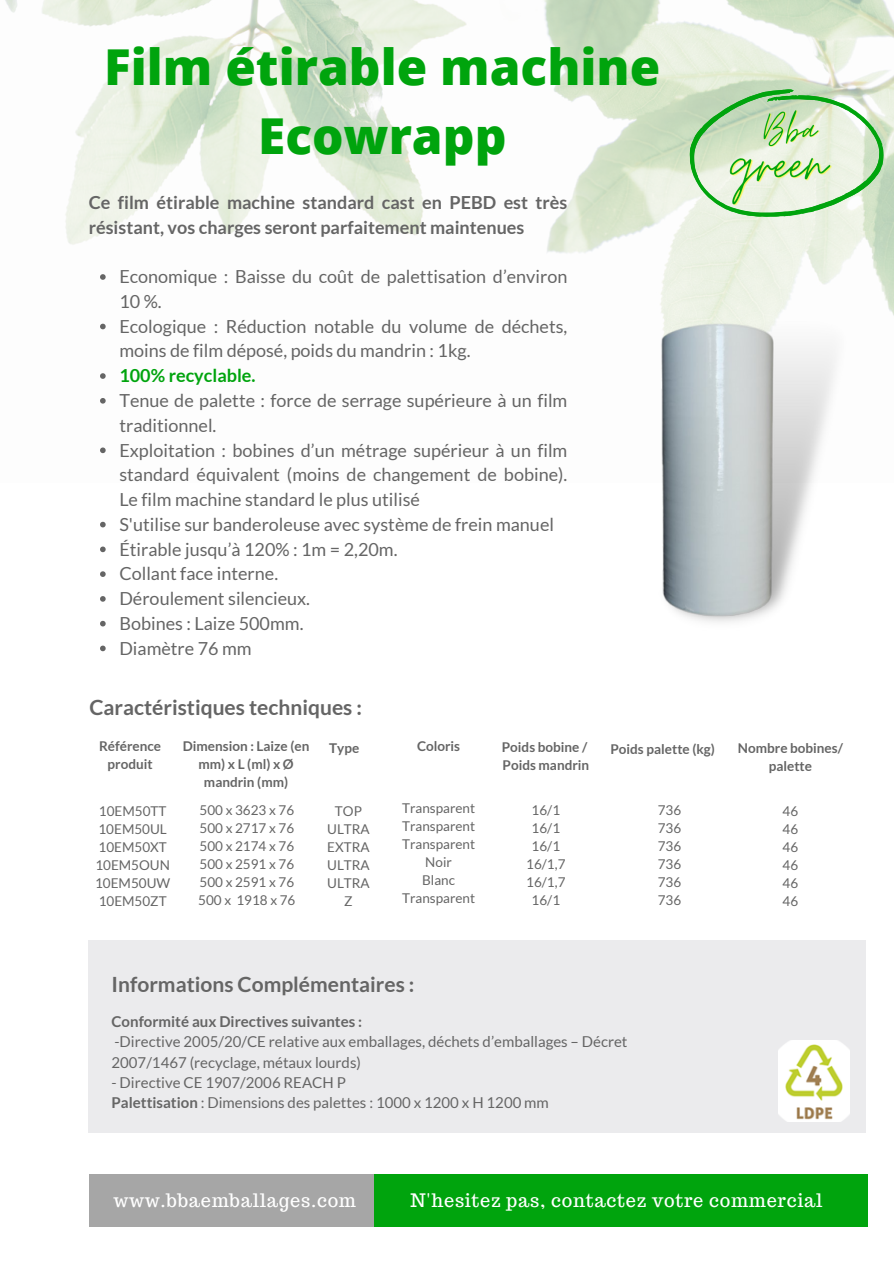
<style>
.page{position:relative;width:894px;height:1264px;background:#fff}
.page>*{position:absolute;margin:0;border:0;box-sizing:border-box;transform-origin:0 0}
.t1{font:800 49.5px/68.7px "Open Sans";color:#00a40d;text-align:center}
.t2{font:700 21px "Lato";color:#656565}
.t3{font:18.15px "Trocchi";letter-spacing:.04em;color:#fff}
.t4{font:18px/24.8px "Lato";color:#656565}
.t5{font:700 18px/24.8px "Lato";color:#656565}
.t6{font:700 18px "Lato";color:#00a40d}
.t7{font:15px/20.2px "Lato";color:#656565}
.t8{font:13.5px "Lato";color:#656565}
.t9{font:700 13.5px/18px "Lato";color:#656565;text-align:center}
.s1{font-weight:700}
</style>
<div class="page">
<div style="left:374px;top:1174px;width:492px;height:52px;background:#00a40d"></div>
<div style="left:89px;top:1174px;width:285px;height:52px;background:#a6a6a6"></div>
<img style="left:5px;top:0;width:888px;height:454px">
<svg style="left:689px;top:89px;width:194px;height:127px;background:#baddb5"></svg>
<img style="left:657px;top:317px;width:190px;height:305px">
<div style="left:89px;top:940px;width:776px;height:192px;background:#ebebed"></div>
<img style="left:778px;top:1040px;width:71px;height:81px">
<img style="left:763px;top:99px;width:56px;height:23px">
<img style="left:729px;top:122px;width:104px;height:85px">
<svg style="left:100px;top:274px;width:6px;height:6px"></svg>
<svg style="left:100px;top:324px;width:6px;height:5px"></svg>
<svg style="left:100px;top:373px;width:6px;height:6px"></svg>
<svg style="left:100px;top:398px;width:6px;height:5px"></svg>
<svg style="left:100px;top:447px;width:6px;height:6px"></svg>
<svg style="left:100px;top:522px;width:6px;height:5px"></svg>
<svg style="left:100px;top:546px;width:6px;height:6px"></svg>
<svg style="left:100px;top:571px;width:6px;height:6px"></svg>
<svg style="left:100px;top:596px;width:6px;height:5px"></svg>
<svg style="left:100px;top:621px;width:6px;height:5px"></svg>
<svg style="left:100px;top:645px;width:6px;height:6px"></svg>
<p class="t1" style="left:104px;top:31px;width:557px">Film étirable machine<br>Ecowrapp</p>
<p class="t5" style="left:89px;top:189px;width:480px">Ce film étirable machine standard cast en PEBD est très résistant, vos charges seront parfaitement maintenues</p>
<p class="t4" style="left:119px;top:264px;width:449px">Economique : Baisse du coût de palettisation d’environ<br>10 %.</p>
<p class="t4" style="left:119px;top:313px;width:449px">Ecologique : Réduction notable du volume de déchets, moins de film déposé, poids du mandrin : 1kg.</p>
<p class="t6" style="left:119px;top:364px;width:138px">100% recyclable.</p>
<p class="t4" style="left:119px;top:387px;width:449px">Tenue de palette : force de serrage supérieure à un film traditionnel.</p>
<p class="t4" style="left:119px;top:437px;width:449px;text-align:justify">Exploitation : bobines d’un métrage supérieur à un film standard équivalent (moins de changement de bobine).<br>Le film machine standard le plus utilisé</p>
<p class="t4" style="left:119px;top:511px;width:436px">S'utilise sur banderoleuse avec système de frein manuel</p>
<p class="t4" style="left:119px;top:536px;width:279px">Étirable jusqu’à 120% : 1m = 2,20m.</p>
<p class="t4" style="left:119px;top:561px;width:160px">Collant face interne.</p>
<p class="t4" style="left:119px;top:585px;width:192px">Déroulement silencieux.</p>
<h3 class="t4" style="left:119px;top:610px;width:185px">Bobines : Laize 500mm.</h3>
<p class="t4" style="left:119px;top:635px;width:134px">Diamètre 76 mm</p>
<p class="t2" style="left:89px;top:693px;width:274px">Caractéristiques techniques :</p>
<p class="t9" style="left:99px;top:737px;width:64px">Référence</p>
<p class="t9" style="left:107px;top:755px;width:47px">produit</p>
<p class="t8" style="left:99px;top:802px;width:69px">10EM50TT</p>
<p class="t8" style="left:98px;top:820px;width:70px">10EM50UL</p>
<p class="t8" style="left:98px;top:838px;width:70px">10EM50XT</p>
<p class="t8" style="left:95px;top:856px;width:76px">10EM5OUN</p>
<p class="t8" style="left:95px;top:874px;width:77px">10EM50UW</p>
<p class="t8" style="left:99px;top:892px;width:69px">10EM50ZT</p>
<p class="t9" style="left:183px;top:737px;width:128px">Dimension : Laize (en mm)xL(ml)xØ mandrin (mm)</p>
<p class="t8" style="left:199px;top:802px;width:96px">500 x 3623 x 76</p>
<p class="t8" style="left:199px;top:820px;width:96px">500 x 2717 x 76</p>
<p class="t8" style="left:199px;top:838px;width:96px">500 x 2174 x 76</p>
<p class="t8" style="left:199px;top:856px;width:96px">500 x 2591 x 76</p>
<p class="t8" style="left:199px;top:874px;width:96px">500 x 2591 x 76</p>
<p class="t8" style="left:198px;top:892px;width:99px">500 x 1918 x 76</p>
<p class="t9" style="left:329px;top:738px;width:32px">Type</p>
<p class="t8" style="left:335px;top:802px;width:28px">TOP</p>
<p class="t8" style="left:327px;top:820px;width:44px">ULTRA</p>
<p class="t8" style="left:327px;top:838px;width:44px">EXTRA</p>
<p class="t8" style="left:327px;top:856px;width:44px">ULTRA</p>
<p class="t8" style="left:327px;top:874px;width:44px">ULTRA</p>
<p class="t8" style="left:344px;top:892px;width:10px">Z</p>
<p class="t9" style="left:417px;top:737px;width:45px">Coloris</p>
<p class="t8" style="left:402px;top:799px;width:74px">Transparent</p>
<p class="t8" style="left:402px;top:817px;width:74px">Transparent</p>
<p class="t8" style="left:402px;top:835px;width:74px">Transparent</p>
<p class="t8" style="left:425px;top:853px;width:28px">Noir</p>
<p class="t8" style="left:422px;top:871px;width:34px">Blanc</p>
<p class="t8" style="left:402px;top:889px;width:74px">Transparent</p>
<p class="t9" style="left:501px;top:737px;width:87px">Poids bobine /</p>
<p class="t9" style="left:502px;top:755px;width:88px">Poids mandrin</p>
<p class="t8" style="left:531px;top:802px;width:30px">16/1</p>
<p class="t8" style="left:531px;top:820px;width:30px">16/1</p>
<p class="t8" style="left:531px;top:838px;width:30px">16/1</p>
<p class="t8" style="left:526px;top:856px;width:41px">16/1,7</p>
<p class="t8" style="left:526px;top:874px;width:41px">16/1,7</p>
<p class="t8" style="left:531px;top:892px;width:30px">16/1</p>
<p class="t9" style="left:610px;top:740px;width:106px">Poids palette (kg)</p>
<p class="t8" style="left:657px;top:802px;width:25px">736</p>
<p class="t8" style="left:657px;top:820px;width:25px">736</p>
<p class="t8" style="left:657px;top:838px;width:25px">736</p>
<p class="t8" style="left:657px;top:856px;width:25px">736</p>
<p class="t8" style="left:657px;top:874px;width:25px">736</p>
<h3 class="t8" style="left:657px;top:892px;width:25px">736</h3>
<p class="t9" style="left:737px;top:738px;width:107px">Nombre bobines/ palette</p>
<p class="t8" style="left:782px;top:802px;width:17px">46</p>
<p class="t8" style="left:782px;top:820px;width:17px">46</p>
<p class="t8" style="left:782px;top:838px;width:17px">46</p>
<p class="t8" style="left:782px;top:856px;width:17px">46</p>
<p class="t8" style="left:782px;top:874px;width:17px">46</p>
<p class="t8" style="left:782px;top:892px;width:17px">46</p>
<h6 class="t2" style="left:111px;top:971px;width:304px">Informations Complémentaires :</h6>
<p class="t7" style="left:111px;top:1011px;width:517px"><span class="s1">Conformité aux Directives suivantes :<br></span>-Directive 2005/20/CE relative aux emballages, déchets d’emballages – Décret<br>2007/1467 (recyclage, métaux lourds)</p>
<p class="t7" style="left:111px;top:1071px;width:439px">- Directive CE 1907/2006 REACH P<br><span class="s1">Palettisation</span> : Dimensions des palettes : 1000 x 1200 x H 1200 mm</p>
<p class="t3" style="left:113px;top:1188px;width:244px">www.bbaemballages.com</p>
<h4 class="t3" style="left:410px;top:1188px;width:413px">N'hesitez pas, contactez votre commercial</h4>
</div>
